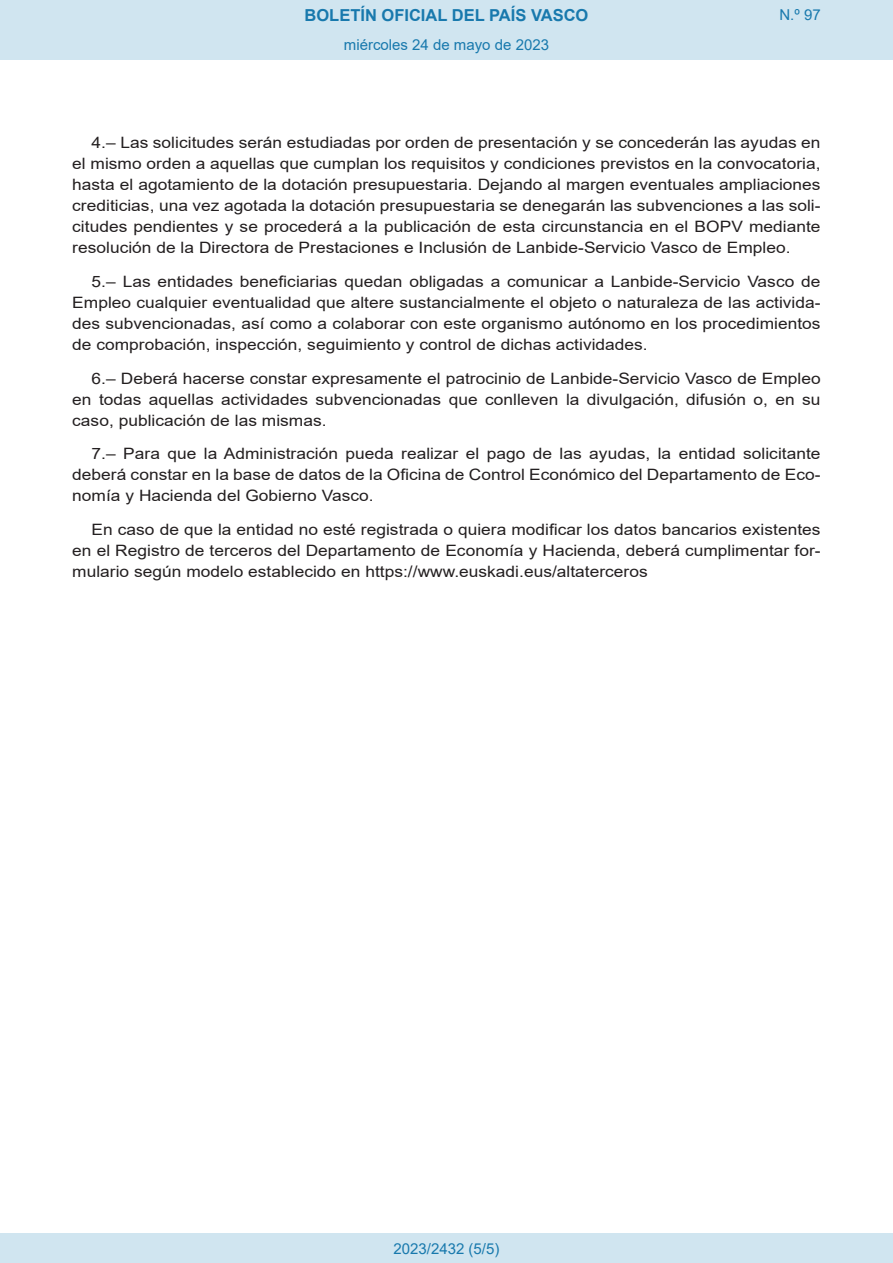
<style>
.page{position:relative;width:893px;height:1263px;background:#fff}
.page>*{position:absolute;margin:0;border:0;box-sizing:border-box;transform-origin:0 0}
.t1{font:700 16.5px "Arial";color:#1879ad}
.BOPVDetalle{font:15.6px/21px "Arial";color:#231f20;text-align:justify;scale:1.11 1}
.Paginacion_Centro{font:15px "Arial";color:#1879ad}
</style>
<div class="page">
<div style="left:0;top:0;width:893px;height:60px;background:#d0e5f0"></div>
<div style="left:0;top:1233px;width:893px;height:30px;background:#d0e5f0"></div>
<p class="t1" style="left:305px;top:3px;width:285px">BOLETÍN OFICIAL DEL PAÍS VASCO</p>
<p class="Paginacion_Centro" style="left:344px;top:35px;width:207px">miércoles 24 de mayo de 2023</p>
<p class="Paginacion_Centro" style="left:779px;top:5px;width:43px">N.º 97</p>
<p class="BOPVDetalle" style="left:72px;top:132px;width:676px;text-indent:19px">4.– Las solicitudes serán estudiadas por orden de presentación y se concederán las ayudas en el mismo orden a aquellas que cumplan los requisitos y condiciones previstos en la convocatoria, hasta el agotamiento de la dotación presupuestaria. Dejando al margen eventuales ampliaciones crediticias, una vez agotada la dotación presupuestaria se denegarán las subvenciones a las soli&shy;citudes pendientes y se procederá a la publicación de esta circunstancia en el BOPV mediante resolución de la Directora de Prestaciones e Inclusión de Lanbide-Servicio Vasco de Empleo.</p>
<p class="BOPVDetalle" style="left:72px;top:271px;width:676px;text-indent:19px">5.– Las entidades beneficiarias quedan obligadas a comunicar a Lanbide-Servicio Vasco de Empleo cualquier eventualidad que altere sustancialmente el objeto o naturaleza de las activida&shy;des subvencionadas, así como a colaborar con este organismo autónomo en los procedimientos de comprobación, inspección, seguimiento y control de dichas actividades.</p>
<p class="BOPVDetalle" style="left:72px;top:368px;width:676px;text-indent:19px">6.– Deberá hacerse constar expresamente el patrocinio de Lanbide-Servicio Vasco de Empleo en todas aquellas actividades subvencionadas que conlleven la divulgación, difusión o, en su caso, publicación de las mismas.</p>
<p class="BOPVDetalle" style="left:72px;top:443px;width:676px;text-indent:19px">7.– Para que la Administración pueda realizar el pago de las ayudas, la entidad solicitante deberá constar en la base de datos de la Oficina de Control Económico del Departamento de Eco&shy;nomía y Hacienda del Gobierno Vasco.</p>
<p class="BOPVDetalle" style="left:72px;top:519px;width:676px;text-indent:19px">En caso de que la entidad no esté registrada o quiera modificar los datos bancarios existentes en el Registro de terceros del Departamento de Economía y Hacienda, deberá cumplimentar for&shy;mulario según modelo establecido en https://www.euskadi.eus/altaterceros</p>
<p class="Paginacion_Centro" style="left:393px;top:1238px;width:107px">2023/2432 (5/5)</p>
</div>
